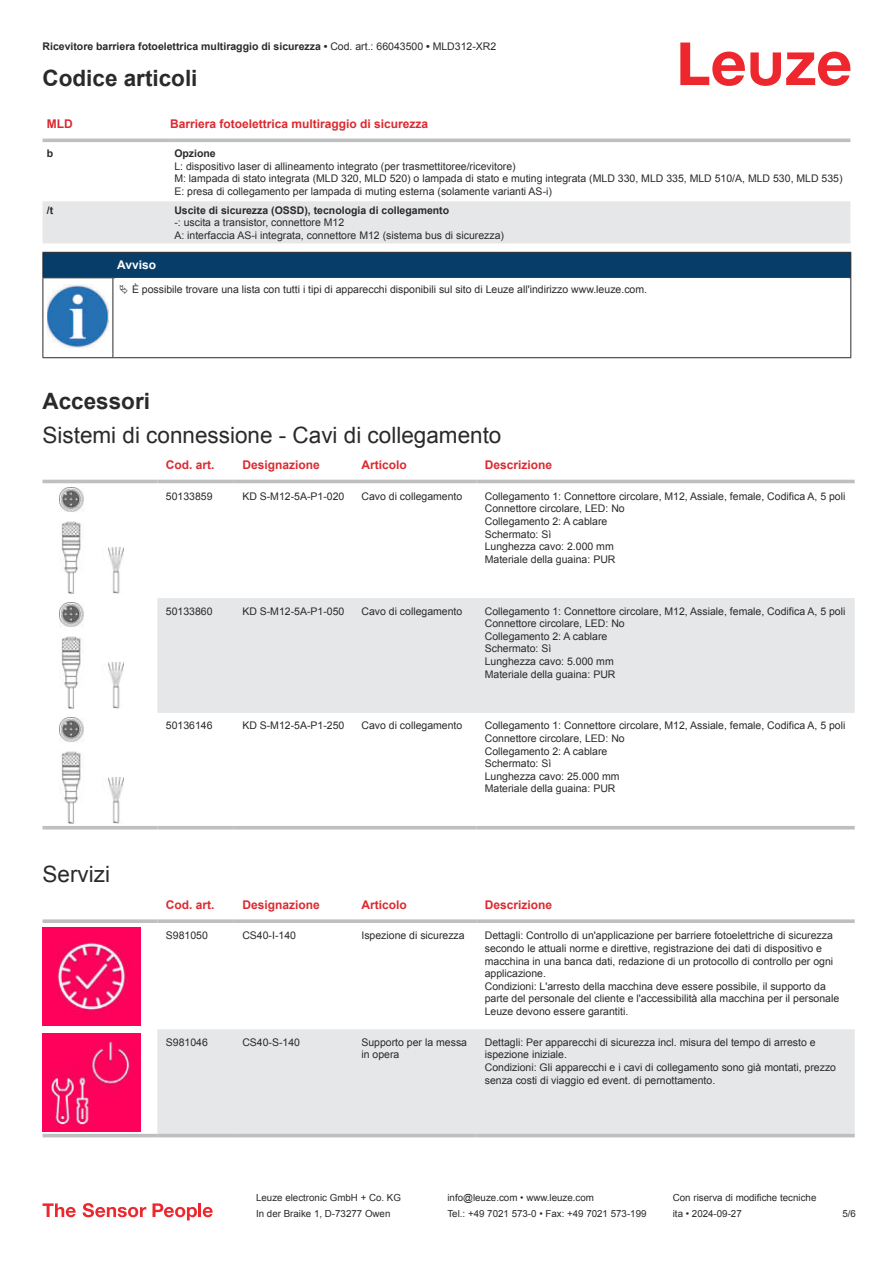
<style>
.page{position:relative;width:893px;height:1263px;background:#fff}
.page>*{position:absolute;margin:0;border:0;box-sizing:border-box;transform-origin:0 0}
.t1{font:22.5px "Arial";color:#2b292a}
.t2{font:700 22.5px "Arial";color:#2b292a}
.t3{font:700 12px "Arial";color:#db2a30}
.t4{font:700 12px "Arial";color:#fff}
.t5{font:10.5px/12.6px "Arial";color:#2b292a}
.t6{font:700 10.5px "Arial";color:#2b292a}
.t7{font:9.75px "Arial";color:#2b292a}
.s1{font-weight:400}
</style>
<div class="page">
<svg style="left:680px;top:43px;width:170px;height:43px"></svg>
<svg style="left:43px;top:138px;width:807px;height:1px"></svg>
<div style="left:43px;top:201px;width:807px;height:42px;background:#e6e7e9"></div>
<hr style="left:43px;top:139px;width:127px;height:3px;background:#bdbfc1">
<hr style="left:170px;top:139px;width:680px;height:3px;background:#bdbfc1">
<svg style="left:43px;top:479px;width:812px;height:351px"></svg>
<div style="left:157px;top:598px;width:698px;height:115px;background:#e6e7e9"></div>
<hr style="left:43px;top:480px;width:114px;height:3px;background:#bdbfc1">
<hr style="left:157px;top:480px;width:77px;height:3px;background:#bdbfc1">
<hr style="left:234px;top:480px;width:119px;height:3px;background:#bdbfc1">
<hr style="left:353px;top:480px;width:123px;height:3px;background:#bdbfc1">
<hr style="left:476px;top:480px;width:379px;height:3px;background:#bdbfc1">
<hr style="left:43px;top:826px;width:114px;height:3px;background:#bdbfc1">
<hr style="left:157px;top:826px;width:77px;height:3px;background:#bdbfc1">
<hr style="left:234px;top:826px;width:119px;height:3px;background:#bdbfc1">
<hr style="left:353px;top:826px;width:123px;height:3px;background:#bdbfc1">
<hr style="left:476px;top:826px;width:379px;height:3px;background:#bdbfc1">
<img style="left:59px;top:487px;width:65px;height:107px">
<img style="left:59px;top:602px;width:65px;height:107px">
<img style="left:59px;top:717px;width:65px;height:106px">
<svg style="left:43px;top:927px;width:812px;height:211px"></svg>
<div style="left:157px;top:1029px;width:698px;height:105px;background:#e6e7e9"></div>
<svg style="left:43px;top:919px;width:114px;height:4px"></svg>
<svg style="left:157px;top:919px;width:77px;height:4px"></svg>
<svg style="left:234px;top:919px;width:119px;height:4px"></svg>
<svg style="left:353px;top:919px;width:123px;height:4px"></svg>
<svg style="left:476px;top:919px;width:379px;height:4px;fill:#bec0c2"></svg>
<hr style="left:43px;top:1134px;width:114px;height:3px;background:#bdbfc1">
<hr style="left:157px;top:1134px;width:77px;height:3px;background:#bdbfc1">
<hr style="left:234px;top:1134px;width:119px;height:3px;background:#bdbfc1">
<hr style="left:353px;top:1134px;width:123px;height:3px;background:#bdbfc1">
<hr style="left:476px;top:1134px;width:379px;height:3px;background:#bdbfc1">
<img style="left:43px;top:927px;width:97px;height:98px">
<img style="left:43px;top:1033px;width:97px;height:98px">
<svg style="left:43px;top:1203px;width:33px;height:14px"></svg>
<svg style="left:83px;top:1203px;width:63px;height:14px"></svg>
<svg style="left:153px;top:1203px;width:44px;height:17px"></svg>
<hr style="left:198px;top:1203px;width:3px;height:14px;background:#ed272d">
<svg style="left:203px;top:1207px;width:10px;height:10px"></svg>
<div style="left:43px;top:252px;width:808px;height:26px;background:#063d69"></div>
<hr style="left:113px;top:277px;width:738px;height:1px;background:#2b292a">
<hr style="left:43px;top:278px;width:1px;height:75px;background:#2b292a">
<hr style="left:113px;top:278px;width:1px;height:75px;background:#2b292a">
<hr style="left:850px;top:278px;width:1px;height:75px;background:#2b292a">
<hr style="left:43px;top:357px;width:70px;height:1px;background:#2b292a">
<hr style="left:113px;top:357px;width:738px;height:1px;background:#2b292a">
<img style="left:47px;top:284px;width:61px;height:63px">
<p class="t6" style="left:43px;top:43px;width:455px">Ricevitore barriera fotoelettrica multiraggio di sicurezza • <span class="s1">Cod. art.: 66043500</span> • <span class="s1">MLD312-XR2</span></p>
<h1 class="t2" style="left:43px;top:70px;width:157px">Codice articoli</h1>
<p class="t3" style="left:47px;top:119px;width:27px">MLD</p>
<p class="t3" style="left:170px;top:119px;width:260px">Barriera fotoelettrica multiraggio di sicurezza</p>
<p class="t6" style="left:47px;top:149px;width:8px">b</p>
<p class="t6" style="left:174px;top:149px;width:43px">Opzione</p>
<p class="t5" style="left:174px;top:161px;width:670px">L: dispositivo laser di allineamento integrato (per trasmettitoree/ricevitore)<br>M: lampada di stato integrata (MLD 320, MLD 520) o lampada di stato e muting integrata (MLD 330, MLD 335, MLD 510/A, MLD 530, MLD 535)<br>E: presa di collegamento per lampada di muting esterna (solamente varianti AS-i)</p>
<p class="t6" style="left:47px;top:206px;width:8px">/t</p>
<p class="t6" style="left:174px;top:206px;width:276px">Uscite di sicurezza (OSSD), tecnologia di collegamento</p>
<p class="t5" style="left:174px;top:217px;width:331px">-: uscita a transistor, connettore M12<br>A: interfaccia AS-i integrata, connettore M12 (sistema bus di sicurezza)</p>
<p class="t4" style="left:117px;top:260px;width:40px">Avviso</p>
<p class="t5" style="left:132px;top:284px;width:517px">È possibile trovare una lista con tutti i tipi di apparecchi disponibili sul sito di Leuze all'indirizzo www.leuze.com.</p>
<h1 class="t2" style="left:43px;top:393px;width:109px">Accessori</h1>
<h1 class="t1" style="left:43px;top:426px;width:460px">Sistemi di connessione - Cavi di collegamento</h1>
<p class="t3" style="left:166px;top:460px;width:50px">Cod. art.</p>
<p class="t3" style="left:242px;top:460px;width:79px">Designazione</p>
<p class="t3" style="left:361px;top:460px;width:47px">Articolo</p>
<p class="t3" style="left:485px;top:460px;width:69px">Descrizione</p>
<p class="t5" style="left:166px;top:491px;width:48px">50133859</p>
<p class="t5" style="left:242px;top:491px;width:104px">KD S-M12-5A-P1- 020</p>
<p class="t5" style="left:361px;top:491px;width:102px">Cavo di collegamento</p>
<p class="t5" style="left:485px;top:491px;width:362px">Collegamento 1: Connettore circolare, M12, Assiale, female, Codifica A, 5 poli Connettore circolare, LED: No<br>Collegamento 2: A cablare<br>Schermato: Sì<br>Lunghezza cavo: 2.000 mm<br>Materiale della guaina: PUR</p>
<p class="t5" style="left:166px;top:605px;width:48px">50133860</p>
<p class="t5" style="left:242px;top:605px;width:104px">KD S-M12-5A-P1- 050</p>
<p class="t5" style="left:361px;top:605px;width:102px">Cavo di collegamento</p>
<p class="t5" style="left:485px;top:605px;width:362px">Collegamento 1: Connettore circolare, M12, Assiale, female, Codifica A, 5 poli Connettore circolare, LED: No<br>Collegamento 2: A cablare<br>Schermato: Sì<br>Lunghezza cavo: 5.000 mm<br>Materiale della guaina: PUR</p>
<h1 class="t1" style="left:43px;top:866px;width:69px">Servizi</h1>
<p class="t5" style="left:166px;top:720px;width:48px">50136146</p>
<p class="t5" style="left:242px;top:720px;width:104px">KD S-M12-5A-P1- 250</p>
<p class="t5" style="left:361px;top:720px;width:102px">Cavo di collegamento</p>
<p class="t5" style="left:485px;top:720px;width:362px">Collegamento 1: Connettore circolare, M12, Assiale, female, Codifica A, 5 poli Connettore circolare, LED: No<br>Collegamento 2: A cablare<br>Schermato: Sì<br>Lunghezza cavo: 25.000 mm<br>Materiale della guaina: PUR</p>
<p class="t3" style="left:166px;top:900px;width:50px">Cod. art.</p>
<p class="t3" style="left:242px;top:900px;width:79px">Designazione</p>
<p class="t3" style="left:361px;top:900px;width:47px">Articolo</p>
<p class="t3" style="left:485px;top:900px;width:69px">Descrizione</p>
<p class="t5" style="left:166px;top:930px;width:44px">S981050</p>
<p class="t5" style="left:242px;top:930px;width:55px">CS40-I-140</p>
<p class="t5" style="left:361px;top:930px;width:105px">Ispezione di sicurezza</p>
<p class="t5" style="left:485px;top:930px;width:356px">Dettagli: Controllo di un'applicazione per barriere fotoelettriche di sicurezza secondo le attuali norme e direttive, registrazione dei dati di dispositivo e macchina in una banca dati, redazione di un protocollo di controllo per ogni applicazione.<br>Condizioni: L'arresto della macchina deve essere possibile, il supporto da parte del personale del cliente e l'accessibilità alla macchina per il personale Leuze devono essere garantiti.</p>
<p class="t5" style="left:166px;top:1037px;width:44px">S981046</p>
<p class="t5" style="left:242px;top:1037px;width:59px">CS40-S-140</p>
<p class="t5" style="left:361px;top:1037px;width:107px">Supporto per la messa in opera</p>
<p class="t5" style="left:485px;top:1037px;width:353px">Dettagli: Per apparecchi di sicurezza incl. misura del tempo di arresto e ispezione iniziale.<br>Condizioni: Gli apparecchi e i cavi di collegamento sono già montati, prezzo senza costi di viaggio ed event. di pernottamento.</p>
<p class="t7" style="left:256px;top:1194px;width:146px">Leuze electronic GmbH + Co. KG</p>
<p class="t7" style="left:447px;top:1194px;width:148px">info@leuze.com • www.leuze.com</p>
<p class="t7" style="left:673px;top:1194px;width:145px">Con riserva di modifiche tecniche</p>
<p class="t7" style="left:256px;top:1210px;width:136px">In der Braike 1, D-73277 Owen</p>
<p class="t7" style="left:447px;top:1210px;width:201px">Tel.: +49 7021 573-0 • Fax: +49 7021 573-199</p>
<p class="t7" style="left:673px;top:1210px;width:70px">ita • 2024-09-27</p>
<p class="t7" style="left:842px;top:1210px;width:15px">5 /6</p>
</div>
